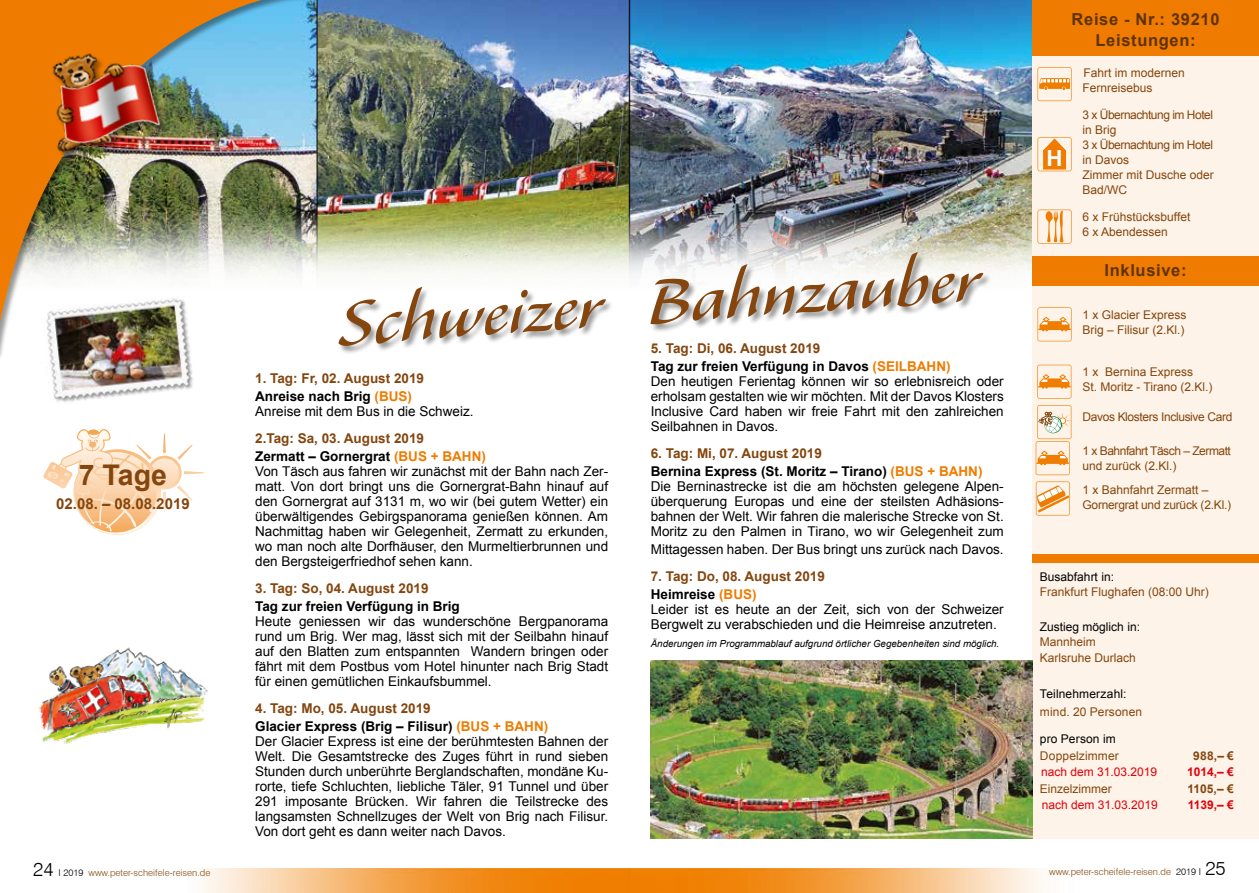
<style>
.page{position:relative;width:1259px;height:893px;background:#fff}
.page>*{position:absolute;margin:0;border:0;box-sizing:border-box;transform-origin:0 0}
.t1{font:79.5px "Alexa";color:#84460e}
.t2{font:700 28.5px "Arial";color:#84460e}
.t3{font:700 22.2px "Arial";color:#fff}
.t4{font:700 16.5px "Arial";letter-spacing:.04em;color:#5f3200}
.t5{font:700 15px "Arial";color:#84460e}
.t6{font:13.5px/15px "Arial";color:#000;text-align:justify}
.t7{font:700 13.5px/18px "Arial";color:#000}
.t8{font:700 13.5px/18px "Arial";color:#84460e}
.t9{font:12px/15px "Arial";color:#84460e}
.t10{font:12px/15px "Arial";letter-spacing:-.04em;color:#84460e}
.t11{font:12px "Arial";color:#000}
.t12{font:12px/15px "Arial";letter-spacing:-.02em;color:#84460e}
.t13{font:12px "Arial";color:#e3000b}
.t14{font:12px "Arial";letter-spacing:-.03em;color:#84460e}
.t15{font:700 12px "Arial";color:#e3000b}
.t16{font:700 12px "Arial";color:#84460e}
.t17{font:italic 9.75px "Arial";color:#000}
.t18{font:300 9.45px "Swiss 721 BT";color:#84460e}
.s1{color:#84460e}
.s2{color:#ef7c00}
.s3{color:#000}
.s4{font-size:19.2px;color:#000}
</style>
<div class="page">
<img style="left:338px;top:0;width:291px;height:196px">
<img style="left:629px;top:0;width:403px;height:196px">
<img style="left:338px;top:196px;width:694px;height:77px">
<svg style="left:43px;top:429px;width:161px;height:106px"></svg>
<img style="left:38px;top:647px;width:170px;height:97px">
<div style="left:0;top:0;width:338px;height:360px;background:#000;opacity:.4"></div>
<img style="left:0;top:0;width:329px;height:352px">
<img style="left:28px;top:35px;width:145px;height:131px">
<img style="left:39px;top:294px;width:161px;height:108px">
<div style="left:1032px;top:0;width:227px;height:839px;background:#fef3e8"></div>
<div style="left:1032px;top:0;width:227px;height:55px;background:#ef7c00"></div>
<div style="left:1032px;top:256px;width:227px;height:30px;background:#ef7c00"></div>
<div style="left:1032px;top:554px;width:227px;height:8px;background:#ef7c00"></div>
<div style="left:338px;top:252px;width:653px;height:103px;background:#000;opacity:.4"></div>
<svg style="left:1037px;top:67px;width:34px;height:34px"></svg>
<svg style="left:1037px;top:137px;width:34px;height:34px"></svg>
<svg style="left:1037px;top:210px;width:34px;height:34px"></svg>
<svg style="left:1037px;top:307px;width:34px;height:34px"></svg>
<svg style="left:1035px;top:481px;width:35px;height:34px"></svg>
<img style="left:651px;top:660px;width:381px;height:179px">
<svg style="left:1037px;top:365px;width:34px;height:34px"></svg>
<svg style="left:1035px;top:405px;width:36px;height:70px"></svg>
<img style="left:201px;top:868px;width:841px;height:25px">
<p class="t4" style="left:1071px;top:8px;width:149px">Reise - Nr.: 39210</p>
<h2 class="t2" style="left:79px;top:456px;width:90px">7 Tage</h2>
<p class="t5" style="left:56px;top:494px;width:135px">02.08. – 08.08.2019</p>
<h1 class="t1" style="left:335px;top:286px;width:643px;rotate:-4deg">Schweizer Bahnzauber</h1>
<p class="t7" style="left:651px;top:340px;width:301px"><span class="s1">5. Tag: Di, 06. August 2019<br></span>Tag zur freien Verfügung in Davos <span class="s2">(SEILBAHN)</span></p>
<p class="t6" style="left:651px;top:374px;width:354px">Den heutigen Ferientag können wir so erlebnisreich oder erholsam gestalten wie wir möchten. Mit der Davos Klosters Inclusive Card haben wir freie Fahrt mit den zahlreichen Seilbahnen in Davos.</p>
<p class="t7" style="left:651px;top:445px;width:333px"><span class="s1">6. Tag: Mi, 07. August 2019<br></span>Bernina Express (St. Moritz – Tirano) <span class="s2">(BUS + BAHN)</span></p>
<p class="t6" style="left:651px;top:479px;width:354px">Die Berninastrecke ist die am höchsten gelegene Alpen&shy;überquerung Europas und eine der steilsten Adhäsions&shy;bahnen der Welt. Wir fahren die malerische Strecke von St.<br>Moritz zu den Palmen in Tirano, wo wir Gelegenheit zum</p>
<p class="t6" style="left:651px;top:542px;width:354px">Mittagessen haben. Der Bus bringt uns zurück nach Davos.</p>
<p class="t8" style="left:651px;top:568px;width:176px">7. Tag: Do, 08. August 2019<br><span class="s3">Heimreise</span> <span class="s2">(BUS)</span></p>
<p class="t6" style="left:651px;top:602px;width:354px">Leider ist es heute an der Zeit, sich von der Schweizer<br>Bergwelt zu verabschieden und die Heimreise anzutreten.</p>
<p class="t17" style="left:651px;top:637px;width:350px">Änderungen im Programmablauf aufgrund örtlicher Gegebenheiten sind möglich.</p>
<p class="t8" style="left:255px;top:370px;width:170px">1. Tag: Fr, 02. August 2019<br><span class="s3">Anreise nach Brig</span> <span class="s2">(BUS)</span></p>
<p class="t6" style="left:255px;top:404px;width:220px">Anreise mit dem Bus in die Schweiz.</p>
<p class="t8" style="left:255px;top:430px;width:232px">2.Tag: Sa, 03. August 2019<br><span class="s3">Zermatt – Gornergrat</span> <span class="s2">(BUS + BAHN)</span></p>
<p class="t6" style="left:255px;top:464px;width:354px">Von Täsch aus fahren wir zunächst mit der Bahn nach Zer&shy;matt. Von dort bringt uns die Gornergrat-Bahn hinauf auf den Gornergrat auf 3131 m, wo wir (bei gutem Wetter) ein überwältigendes Gebirgspanorama genießen können. Am Nachmittag haben wir Gelegenheit, Zermatt zu erkunden, wo man noch alte Dorfhäuser, den Murmeltierbrunnen und den Bergsteigerfriedhof sehen kann.</p>
<p class="t8" style="left:255px;top:580px;width:175px">3. Tag: So, 04. August 2019</p>
<p class="t7" style="left:255px;top:598px;width:206px">Tag zur freien Verfügung in Brig</p>
<p class="t6" style="left:255px;top:614px;width:354px">Heute geniessen wir das wunderschöne Bergpanorama rund um Brig. Wer mag, lässt sich mit der Seilbahn hinauf auf den Blatten zum entspannten Wandern bringen oder fährt mit dem Postbus vom Hotel hinunter nach Brig Stadt für einen gemütlichen Einkaufsbummel.</p>
<p class="t7" style="left:255px;top:700px;width:294px"><span class="s1">4. Tag: Mo, 05. August 2019<br></span>Glacier Express (Brig – Filisur) <span class="s2">(BUS + BAHN)</span></p>
<p class="t6" style="left:255px;top:734px;width:354px">Der Glacier Express ist eine der berühmtesten Bahnen der Welt. Die Gesamtstrecke des Zuges führt in rund sieben Stunden durch unberührte Berglandschaften, mondäne Ku&shy;rorte, tiefe Schluchten, liebliche Täler, 91 Tunnel und über 291 imposante Brücken. Wir fahren die Teilstrecke des langsamsten Schnellzuges der Welt von Brig nach Filisur.<br>Von dort geht es dann weiter nach Davos.</p>
<h3 class="t3" style="left:1046px;top:143px;width:18px">H</h3>
<p class="t4" style="left:1095px;top:29px;width:102px">Leistungen:</p>
<p class="t9" style="left:1082px;top:66px;width:104px">Fahrt im modernen<br>Fernreisebus</p>
<p class="t10" style="left:1082px;top:108px;width:133px">3 x Übernachtung im Hotel in Brig<br>3 x Übernachtung im Hotel in Davos<br>Zimmer mit Dusche oder<br>Bad/WC</p>
<p class="t9" style="left:1082px;top:210px;width:109px">6 x Frühstücksbuffet<br>6 x Abendessen</p>
<p class="t4" style="left:1104px;top:259px;width:84px">Inklusive:</p>
<p class="t9" style="left:1082px;top:307px;width:106px">1 x Glacier Express<br>Brig – Filisur (2.Kl.)</p>
<p class="t9" style="left:1082px;top:364px;width:132px">1 x Bernina Express<br>St. Moritz - Tirano (2.Kl.)</p>
<p class="t14" style="left:1082px;top:409px;width:151px">Davos Klosters Inclusive Card</p>
<p class="t10" style="left:1082px;top:444px;width:150px">1 x Bahnfahrt Täsch – Zermatt und zurück (2.Kl.)</p>
<p class="t12" style="left:1082px;top:483px;width:150px">1 x Bahnfahrt Zermatt –<br>Gornergrat und zurück (2.Kl.)</p>
<p class="t11" style="left:1040px;top:569px;width:76px">Busabfahrt in:</p>
<p class="t9" style="left:1040px;top:585px;width:170px">Frankfurt Flughafen (08:00 Uhr)</p>
<p class="t11" style="left:1040px;top:619px;width:102px">Zustieg möglich in:</p>
<p class="t9" style="left:1040px;top:634px;width:98px;line-height:15.8px">Mannheim<br>Karlsruhe Durlach</p>
<p class="t11" style="left:1040px;top:686px;width:88px">Teilnehmerzahl:</p>
<p class="t9" style="left:1040px;top:705px;width:104px">mind. 20 Personen</p>
<p class="t11" style="left:1040px;top:731px;width:77px">pro Person im</p>
<p class="t9" style="left:1040px;top:748px;width:80px">Doppelzimmer</p>
<p class="t16" style="left:1193px;top:748px;width:42px">988,– €</p>
<p class="t13" style="left:1041px;top:764px;width:118px">nach dem 31.03.2019</p>
<p class="t15" style="left:1187px;top:764px;width:48px">1014,– €</p>
<p class="t9" style="left:1040px;top:781px;width:73px">Einzelzimmer</p>
<p class="t16" style="left:1187px;top:781px;width:48px">1105,– €</p>
<p class="t13" style="left:1041px;top:797px;width:118px">nach dem 31.03.2019</p>
<p class="t15" style="left:1187px;top:797px;width:48px">1139,– €</p>
<p class="t18" style="left:33px;top:867px;width:179px"><span class="s4">24</span> <span class="s3">I 2019</span> www.peter-scheifele-reisen.de</p>
<p class="t18" style="left:1049px;top:866px;width:178px">www.peter-scheifele-reisen.de <span class="s3">2019 I</span> <span class="s4">25</span></p>
</div>
